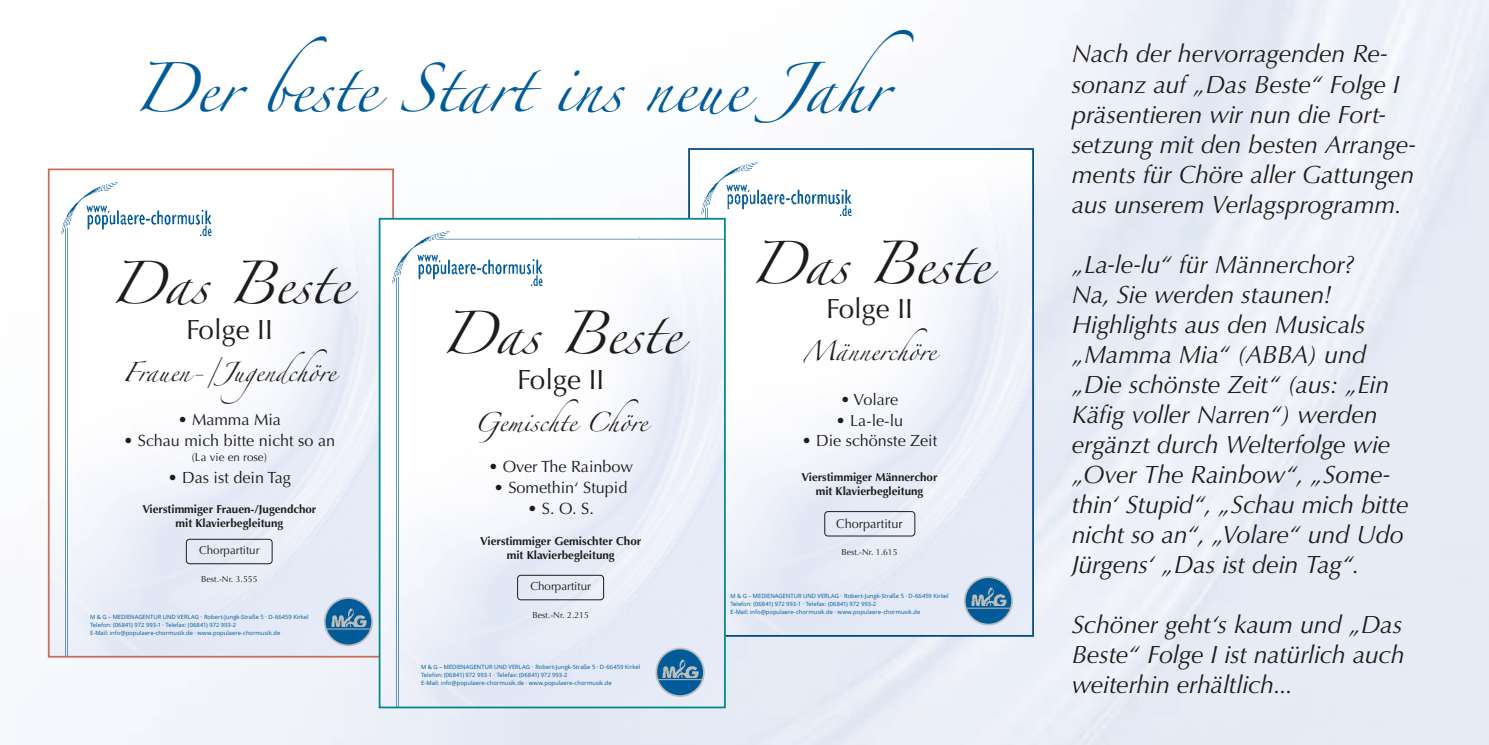
<style>
.page{position:relative;width:1489px;height:745px;background:#fff}
.page>*{position:absolute;margin:0;border:0;box-sizing:border-box;transform-origin:0 0}
.t1{font:44.25px "Zapfino";color:#005b98}
.t2{font:38.25px "Zapfino";color:#1d1d1b}
.t3{font:38px "Zapfino";color:#1d1d1b}
.t4{font:27.75px "Optima";color:#1d1d1b}
.t5{font:italic 25px/30px "Optima";letter-spacing:-.01em;color:#1d1d1b}
.t6{font:17.5px "Zapfino";color:#1d1d1b}
.t7{font:17.25px "Zapfino";color:#1d1d1b}
.t8{font:16.25px "Optima";color:#1d1d1b}
.t9{font:12.75px "Optima";color:#1d1d1b}
.t10{font:700 11.5px/14px "Optima";color:#1d1d1b;text-align:center}
.t11{font:11.5px "Optima";color:#1d1d1b}
.t12{font:8.75px "Optima";color:#1d1d1b}
.t13{font:5.75px/8px "Open Sans";letter-spacing:.005em;color:#005b98}
</style>
<div class="page">
<img style="left:47px;top:0;width:1441px;height:744px">
<img style="left:51px;top:171px;width:340px;height:483px">
<img style="left:61px;top:182px;width:330px;height:472px">
<svg style="left:325px;top:597px;width:47px;height:48px"></svg>
<div style="left:324px;top:596px;width:49px;height:49px;border:2px solid #bdbdbc;border-radius:50%"></div>
<img style="left:331px;top:608px;width:35px;height:18px">
<hr style="left:325px;top:628px;width:46px;height:1px;background:#bdbdbc">
<img style="left:85px;top:201px;width:129px;height:37px">
<div style="left:186px;top:538px;width:86px;height:25px;border:1px solid #1d1d1b;border-radius:3px"></div>
<div style="left:48px;top:168px;width:346px;height:489px;border:2px solid #c96d5b"></div>
<img style="left:691px;top:151px;width:339px;height:67px">
<img style="left:701px;top:162px;width:329px;height:471px">
<svg style="left:964px;top:576px;width:48px;height:48px"></svg>
<div style="left:963px;top:576px;width:49px;height:49px;border:2px solid #bdbdbc;border-radius:50%"></div>
<img style="left:971px;top:587px;width:35px;height:18px">
<hr style="left:965px;top:607px;width:45px;height:1px;background:#bdbdbc">
<img style="left:725px;top:181px;width:129px;height:37px">
<div style="left:824px;top:511px;width:91px;height:25px;border:1px solid #1d1d1b;border-radius:3px"></div>
<div style="left:688px;top:148px;width:345px;height:488px;border:2px solid #004982"></div>
<img style="left:382px;top:221px;width:340px;height:483px">
<img style="left:392px;top:232px;width:330px;height:472px">
<svg style="left:656px;top:648px;width:48px;height:47px"></svg>
<div style="left:655px;top:647px;width:49px;height:49px;border:2px solid #bdbdbc;border-radius:50%"></div>
<img style="left:663px;top:658px;width:35px;height:18px">
<hr style="left:657px;top:678px;width:45px;height:1px;background:#bdbdbc">
<img style="left:416px;top:251px;width:129px;height:37px">
<div style="left:517px;top:574px;width:87px;height:25px;border:1px solid #1d1d1b;border-radius:3px"></div>
<div style="left:379px;top:218px;width:346px;height:489px;border:2px solid #008886"></div>
<h1 class="t1" style="left:133px;top:69px;width:782px">Der beste Start ins neue Jahr</h1>
<h2 class="t2" style="left:109px;top:267px;width:241px">Das Beste</h2>
<h3 class="t4" style="left:186px;top:313px;width:88px">Folge II</h3>
<h3 class="t7" style="left:123px;top:364px;width:214px">Frauen-/Jugendchöre</h3>
<h3 class="t8" style="left:178px;top:410px;width:105px">• Mamma Mia</h3>
<h3 class="t8" style="left:124px;top:431px;width:213px">• Schau mich bitte nicht so an</h3>
<h3 class="t11" style="left:192px;top:450px;width:77px">(La vie en rose)</h3>
<h3 class="t8" style="left:168px;top:468px;width:125px">• Das ist dein Tag</h3>
<h3 class="t10" style="left:142px;top:501px;width:176px">Vierstimmiger Frauen-/Jugendchor mit Klavierbegleitung</h3>
<h3 class="t11" style="left:199px;top:543px;width:62px">Chorpartitur</h3>
<h3 class="t12" style="left:201px;top:573px;width:58px">Best.-Nr. 3.555</h3>
<p class="t13" style="left:90px;top:612px;width:220px">M &amp; G – MEDIENAGENTUR UND VERLAG · Robert-Jungk-Straße 5 · D-66459 Kirkel<br>Telefon: (06841) 972 993-1 · Telefax: (06841) 972 993-2<br>E-Mail: info@populaere-chormusik.de · www.populaere-chormusik.de</p>
<h2 class="t2" style="left:440px;top:317px;width:242px">Das Beste</h2>
<h3 class="t4" style="left:517px;top:363px;width:88px">Folge II</h3>
<h3 class="t6" style="left:474px;top:414px;width:175px">Gemischte Chöre</h3>
<h3 class="t8" style="left:488px;top:457px;width:146px">• Over The Rainbow</h3>
<h3 class="t8" style="left:494px;top:477px;width:135px">• Somethin‘ Stupid</h3>
<h3 class="t8" style="left:527px;top:498px;width:68px">• S. O. S.</h3>
<h3 class="t10" style="left:480px;top:534px;width:163px">Vierstimmiger Gemischter Chor mit Klavierbegleitung</h3>
<h3 class="t11" style="left:530px;top:579px;width:62px">Chorpartitur</h3>
<h3 class="t12" style="left:532px;top:610px;width:58px">Best.-Nr. 2.215</h3>
<p class="t13" style="left:421px;top:662px;width:221px">M &amp; G – MEDIENAGENTUR UND VERLAG · Robert-Jungk-Straße 5 · D-66459 Kirkel<br>Telefon: (06841) 972 993-1 · Telefax: (06841) 972 993-2<br>E-Mail: info@populaere-chormusik.de · www.populaere-chormusik.de</p>
<h3 class="t3" style="left:749px;top:247px;width:241px">Das Beste</h3>
<h3 class="t4" style="left:826px;top:292px;width:88px">Folge II</h3>
<h3 class="t7" style="left:803px;top:344px;width:134px">Männerchöre</h3>
<h3 class="t8" style="left:840px;top:389px;width:59px">• Volare</h3>
<h3 class="t8" style="left:835px;top:410px;width:69px">• La-le-lu</h3>
<h3 class="t8" style="left:801px;top:431px;width:137px">• Die schönste Zeit</h3>
<h3 class="t10" style="left:801px;top:470px;width:137px">Vierstimmiger Männerchor mit Klavierbegleitung</h3>
<h3 class="t9" style="left:836px;top:515px;width:68px">Chorpartitur</h3>
<h3 class="t12" style="left:841px;top:547px;width:58px">Best.-Nr. 1.615</h3>
<p class="t13" style="left:730px;top:591px;width:220px">M &amp; G – MEDIENAGENTUR UND VERLAG · Robert-Jungk-Straße 5 · D-66459 Kirkel<br>Telefon: (06841) 972 993-1 · Telefax: (06841) 972 993-2<br>E-Mail: info@populaere-chormusik.de · www.populaere-chormusik.de</p>
<h3 class="t5" style="left:1071px;top:39px;width:346px">Nach der hervorragenden Re&shy;sonanz auf „Das Beste“ Folge I präsentieren wir nun die Fort&shy;setzung mit den besten Arrange&shy;ments für Chöre aller Gattungen aus unserem Verlagsprogramm.</h3>
<p class="t5" style="left:1071px;top:249px;width:338px">„La-le-lu“ für Männerchor?<br>Na, Sie werden staunen!<br>Highlights aus den Musicals „Mamma Mia“ (ABBA) und „Die schönste Zeit“ (aus: „Ein<br>Käfig voller Narren“) werden ergänzt durch Welterfolge wie „Over The Rainbow“, „Some&shy;thin‘ Stupid“, „Schau mich bitte nicht so an“, „Volare“ und Udo<br>Jürgens‘ „Das ist dein Tag“.</p>
<h3 class="t5" style="left:1071px;top:609px;width:334px;text-align:justify">Schöner geht‘s kaum und „Das Beste“ Folge I ist natürlich auch weiterhin erhältlich...</h3>
</div>
